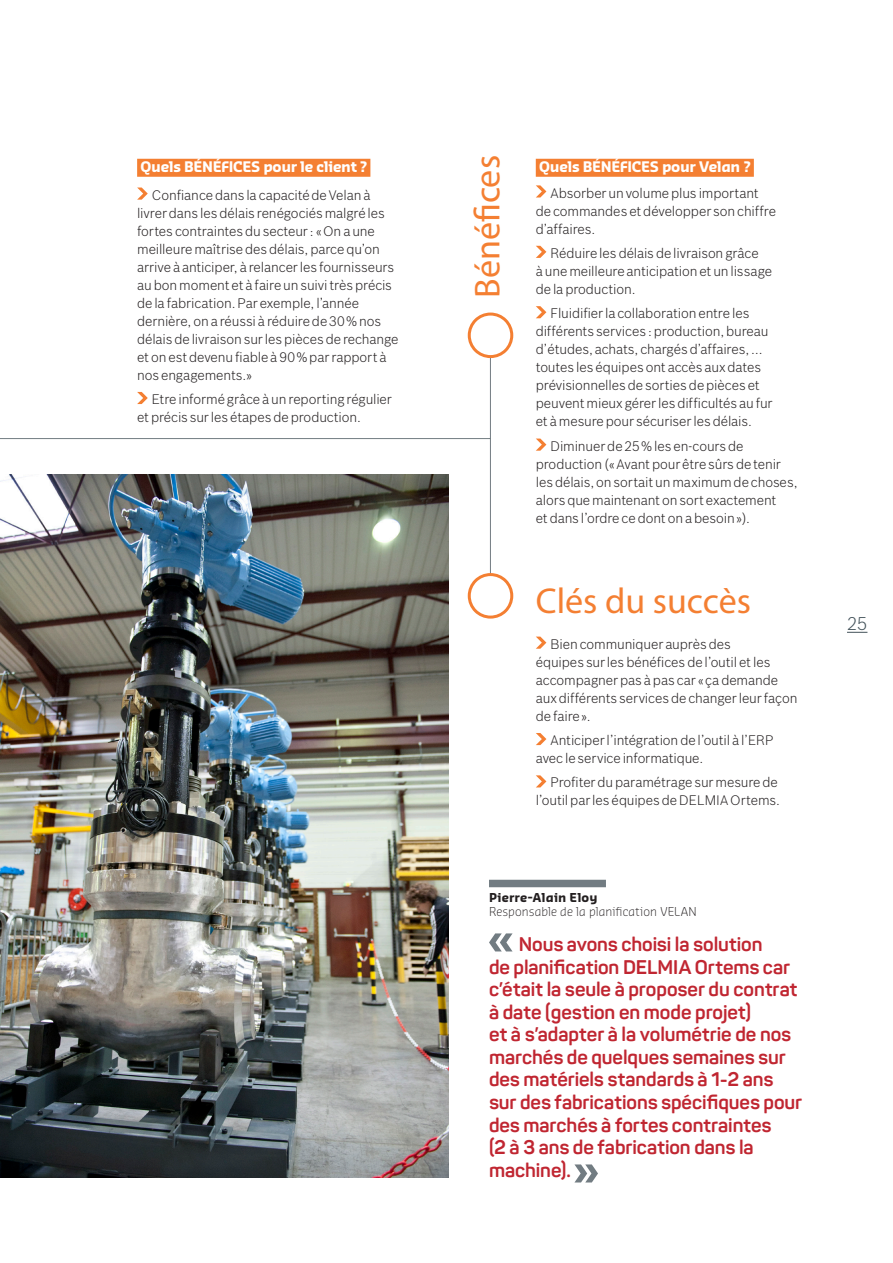
<style>
.page{position:relative;width:893px;height:1263px;background:#fff}
.page>*{position:absolute;margin:0;border:0;box-sizing:border-box;transform-origin:0 0}
.t1{font:36px "Myriad Pro";color:#f47f32}
.t2{font:700 19.5px/22.5px "Panton";letter-spacing:-.005em;color:#c02631}
.t3{font:300 18px "Bosch Sans";color:#425159}
.t4{font:700 14.25px "Sansa";letter-spacing:-.025em;color:#fff}
.Txt_courant_Bosch{font:300 13.5px/18px "Bosch Sans";letter-spacing:-.005em;color:#231f20}
.Signature_nom{font:300 12px/13.5px "Sansa";letter-spacing:.01em;color:#231f20}
.s1{font-weight:700}
</style>
<div class="page">
<svg style="left:847px;top:632px;width:20px;height:1px"></svg>
<svg style="left:0;top:360px;width:491px;height:115px"></svg>
<img style="left:0;top:475px;width:449px;height:703px">
<div style="left:137px;top:159px;width:233px;height:18px;background:#f47f32"></div>
<svg style="left:137px;top:188px;width:11px;height:12px"></svg>
<svg style="left:137px;top:392px;width:11px;height:12px"></svg>
<svg style="left:536px;top:637px;width:10px;height:12px"></svg>
<svg style="left:536px;top:733px;width:10px;height:12px"></svg>
<svg style="left:536px;top:775px;width:10px;height:12px"></svg>
<div style="left:536px;top:159px;width:218px;height:18px;background:#f47f32"></div>
<svg style="left:536px;top:185px;width:10px;height:12px"></svg>
<svg style="left:536px;top:246px;width:10px;height:12px"></svg>
<svg style="left:536px;top:306px;width:10px;height:12px"></svg>
<svg style="left:536px;top:439px;width:10px;height:12px"></svg>
<div style="left:489px;top:880px;width:117px;height:7px;background:#727c82"></div>
<svg style="left:489px;top:933px;width:24px;height:18px"></svg>
<svg style="left:574px;top:1164px;width:24px;height:18px"></svg>
<svg style="left:467px;top:312px;width:47px;height:48px"></svg>
<svg style="left:466px;top:438px;width:48px;height:181px"></svg>
<p class="t4" style="left:141px;top:158px;width:228px">Quels BÉNÉFICES pour le client ?</p>
<p class="Txt_courant_Bosch" style="left:137px;top:186px;width:263px;text-indent:15px">Confiance dans la capacité de Velan à livrer dans les délais renégociés malgré les fortes contraintes du secteur : «On a une meilleure maîtrise des délais, parce qu’on arrive à anticiper, à relancer les fournisseurs au bon moment et à faire un suivi très précis de la fabrication. Par exemple, l’année dernière, on a réussi à réduire de 30% nos délais de livraison sur les pièces de rechange et on est devenu fiable à 90% par rapport à nos engagements.»</p>
<p class="Txt_courant_Bosch" style="left:137px;top:390px;width:256px;text-indent:15px">Etre informé grâce à un reporting régulier et précis sur les étapes de production.</p>
<p class="t1" style="left:465px;top:298px;width:144px;rotate:-90deg">Bénéfices</p>
<p class="t4" style="left:539px;top:158px;width:213px">Quels BÉNÉFICES pour Velan ?</p>
<p class="Txt_courant_Bosch" style="left:536px;top:183px;width:242px;text-indent:15px">Absorber un volume plus important de commandes et développer son chiffre d’affaires.</p>
<p class="Txt_courant_Bosch" style="left:536px;top:244px;width:238px;text-indent:15px">Réduire les délais de livraison grâce<br>à une meilleure anticipation et un lissage de la production.</p>
<p class="Txt_courant_Bosch" style="left:536px;top:304px;width:238px;text-indent:15px">Fluidifier la collaboration entre les différents services : production, bureau d’études, achats, chargés d’affaires, … toutes les équipes ont accès aux dates prévisionnelles de sorties de pièces et peuvent mieux gérer les difficultés au fur et à mesure pour sécuriser les délais.</p>
<p class="Txt_courant_Bosch" style="left:536px;top:437px;width:263px;text-indent:15px">Diminuer de 25% les en-cours de production («Avant pour être sûrs de tenir les délais, on sortait un maximum de choses, alors que maintenant on sort exactement</p>
<p class="Txt_courant_Bosch" style="left:536px;top:509px;width:216px">et dans l’ordre ce dont on a besoin»).</p>
<p class="t1" style="left:536px;top:579px;width:217px">Clés du succès</p>
<p class="Txt_courant_Bosch" style="left:536px;top:635px;width:263px;text-indent:15px">Bien communiquer auprès des<br>équipes sur les bénéfices de l’outil et les accompagner pas à pas car «ça demande aux différents services de changer leur façon de faire».</p>
<p class="Txt_courant_Bosch" style="left:536px;top:731px;width:239px;text-indent:15px">Anticiper l’intégration de l’outil à l’ERP avec le service informatique.</p>
<p class="Txt_courant_Bosch" style="left:536px;top:773px;width:246px;text-align:right">Profiter du paramétrage sur mesure de l’outil par les équipes de DELMIA Ortems.</p>
<p class="Signature_nom" style="left:489px;top:890px;width:209px"><span class="s1">Pierre-Alain Eloy<br></span>Responsable de la planification VELAN</p>
<p class="t2" style="left:489px;top:933px;width:315px;text-indent:30px">Nous avons choisi la solution<br>de planification DELMIA Ortems car c’était la seule à proposer du contrat à date (gestion en mode projet)<br>et à s’adapter à la volumétrie de nos marchés de quelques semaines sur des matériels standards à 1-2 ans sur des fabrications spécifiques pour des marchés à fortes contraintes<br>(2 à 3 ans de fabrication dans la machine).</p>
<h3 class="t3" style="left:847px;top:612px;width:22px">25</h3>
</div>
